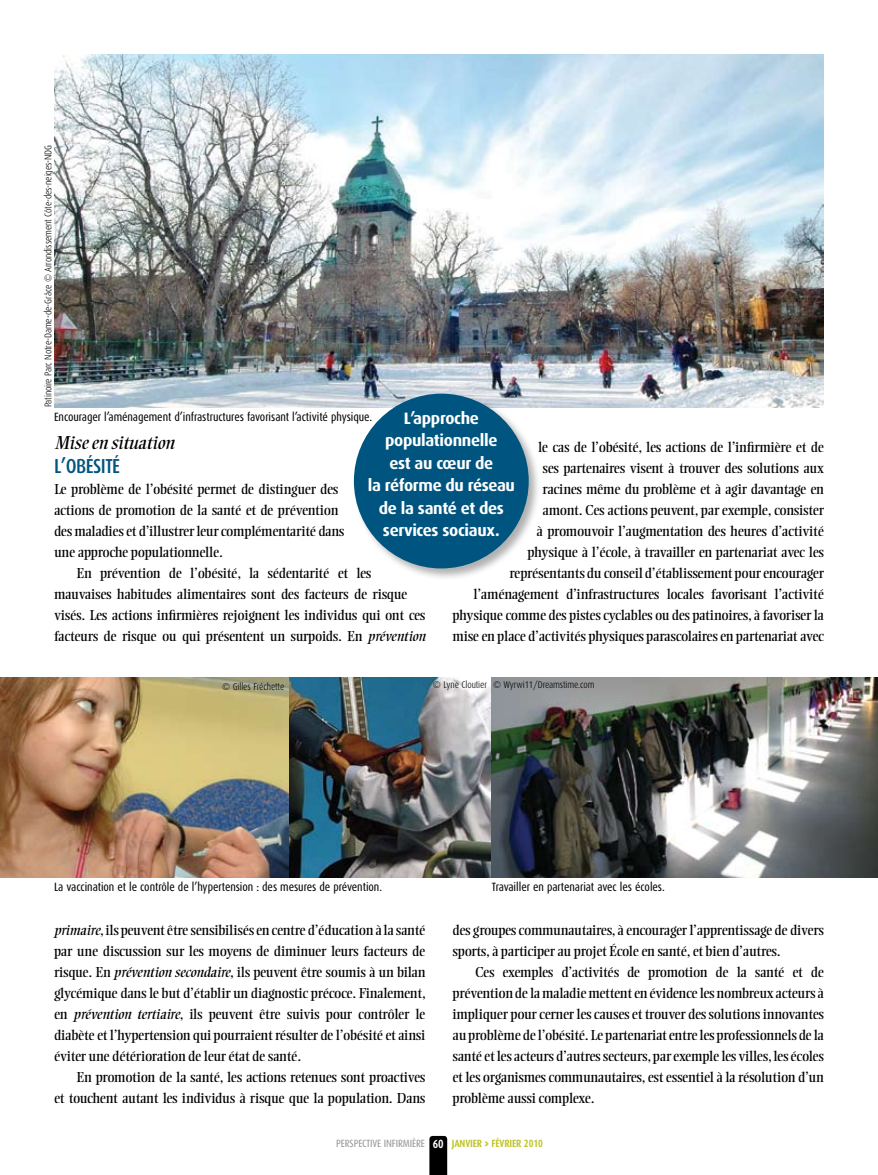
<style>
.page{position:relative;width:878px;height:1175px;background:#fff}
.page>*{position:absolute;margin:0;border:0;box-sizing:border-box;transform-origin:0 0}
.t1{font:500 20.25px "Dax Condensed";color:#005580}
.t2{font:italic 18.3px "Ellington";letter-spacing:-.015em;color:#000}
.t3{font:700 16.5px/22.5px "Dax";letter-spacing:-.02em;color:#fff;text-align:center}
.t4{font:14.25px/21px "Ellington";letter-spacing:-.015em;color:#000}
.t5{font:12px "Dax Condensed";letter-spacing:-.005em;color:#000}
.t6{font:700 12px "Dax Condensed";color:#fff}
.t7{font:10.5px "Dax Condensed";letter-spacing:-.01em;color:#939598}
.t8{font:700 10.5px "Dax Condensed";letter-spacing:-.01em;color:#bfc529}
.t9{font:300 9.75px "Dax Condensed";letter-spacing:-.01em;color:#000}
.s1{font-style:italic}
.s2{font-family:"Unit"}
</style>
<div class="page">
<svg style="left:429px;top:1135px;width:18px;height:39px"></svg>
<img style="left:490px;top:677px;width:388px;height:201px">
<img style="left:54px;top:54px;width:770px;height:353px">
<img style="left:288px;top:677px;width:202px;height:201px">
<img style="left:0;top:677px;width:288px;height:201px">
<div style="left:352px;top:391px;width:188px;height:189px;background:#000;opacity:.31"></div>
<div style="left:354px;top:393px;width:174px;height:175px;background:#005580;border-radius:50%"></div>
<p class="t9" style="left:43px;top:407px;width:264px;rotate:-90deg">Patinoire Parc Notre-Dame-de-Grâce © Arrondissement Côte-des-neiges-NDG</p>
<p class="t3" style="left:368px;top:407px;width:149px">L’approche populationnelle<br>est au cœur de<br>la réforme du réseau de la santé et des services sociaux.</p>
<p class="t5" style="left:54px;top:410px;width:319px">Encourager l’aménagement d’infrastructures favorisant l’activité physique.</p>
<p class="t2" style="left:55px;top:433px;width:121px">Mise en situation</p>
<p class="t4" style="left:452px;top:437px;width:373px;text-align:right">le cas de l’obésité, les actions de l’infirmière et de<br>ses partenaires visent à trouver des solutions aux<br>racines même du problème et à agir davantage en<br>amont. Ces actions peuvent, par exemple, consister<br>à promouvoir l’augmentation des heures d’activité<br>physique à l’école, à travailler en partenariat avec les représentants du conseil d’établissement pour encourager l’aménagement d’infrastructures locales favorisant l’activité physique comme des pistes cyclables ou des patinoires, à favoriser la mise en place d’activités physiques parascolaires en partenariat avec</p>
<h1 class="t1" style="left:54px;top:455px;width:66px">L’OBÉSITÉ</h1>
<p class="t4" style="left:54px;top:479px;width:292px">Le problème de l’obésité permet de distinguer des actions de promotion de la santé et de prévention des maladies et d’illustrer leur complémentarité dans une approche populationnelle.</p>
<p class="t4" style="left:54px;top:563px;width:373px;text-indent:23px">En prévention de l’obésité, la sédentarité et les mauvaises habitudes alimentaires sont des facteurs de risque visés. Les actions infirmières rejoignent les individus qui ont ces facteurs de risque ou qui présentent un surpoids. En <span class="s1">prévention</span></p>
<p class="t9" style="left:222px;top:681px;width:64px">© Gilles Fréchette</p>
<p class="t9" style="left:433px;top:679px;width:163px">© Lyne Cloutier © Wyrwi11/Dreamstime.com</p>
<p class="t5" style="left:54px;top:880px;width:329px">La vaccination et le contrôle de l’hypertension : des mesures de prévention.</p>
<p class="t5" style="left:491px;top:880px;width:175px">Travailler en partenariat avec les écoles.</p>
<p class="t4" style="left:54px;top:920px;width:373px;text-align:justify"><span class="s1">primaire</span>, ils peuvent être sensibilisés en centre d’éducation à la santé par une discussion sur les moyens de diminuer leurs facteurs de risque. En <span class="s1">prévention secondaire</span>, ils peuvent être soumis à un bilan glycémique dans le but d’établir un diagnostic précoce. Finalement, en <span class="s1">prévention tertiaire</span>, ils peuvent être suivis pour contrôler le diabète et l’hypertension qui pourraient résulter de l’obésité et ainsi éviter une détérioration de leur état de santé.</p>
<p class="t4" style="left:54px;top:1067px;width:373px;text-align:right">En promotion de la santé, les actions retenues sont proactives<br>et touchent autant les individus à risque que la population. Dans</p>
<p class="t4" style="left:452px;top:920px;width:373px">des groupes communautaires, à encourager l’apprentissage de divers sports, à participer au projet École en santé, et bien d’autres.</p>
<p class="t4" style="left:452px;top:962px;width:373px;text-align:justify;text-indent:23px">Ces exemples d’activités de promotion de la santé et de prévention de la maladie mettent en évidence les nombreux acteurs à impliquer pour cerner les causes et trouver des solutions innovantes au problème de l’obésité. Le partenariat entre les professionnels de la santé et les acteurs d’autres secteurs, par exemple les villes, les écoles et les organismes communautaires, est essentiel à la résolution d’un problème aussi complexe.</p>
<p class="t7" style="left:336px;top:1137px;width:90px">perspective in firmière</p>
<p class="t8" style="left:451px;top:1137px;width:93px">JANVIER <span class="s2">&gt;</span> FÉVRIER 2010</p>
<p class="t6" style="left:433px;top:1137px;width:12px">60</p>
</div>
